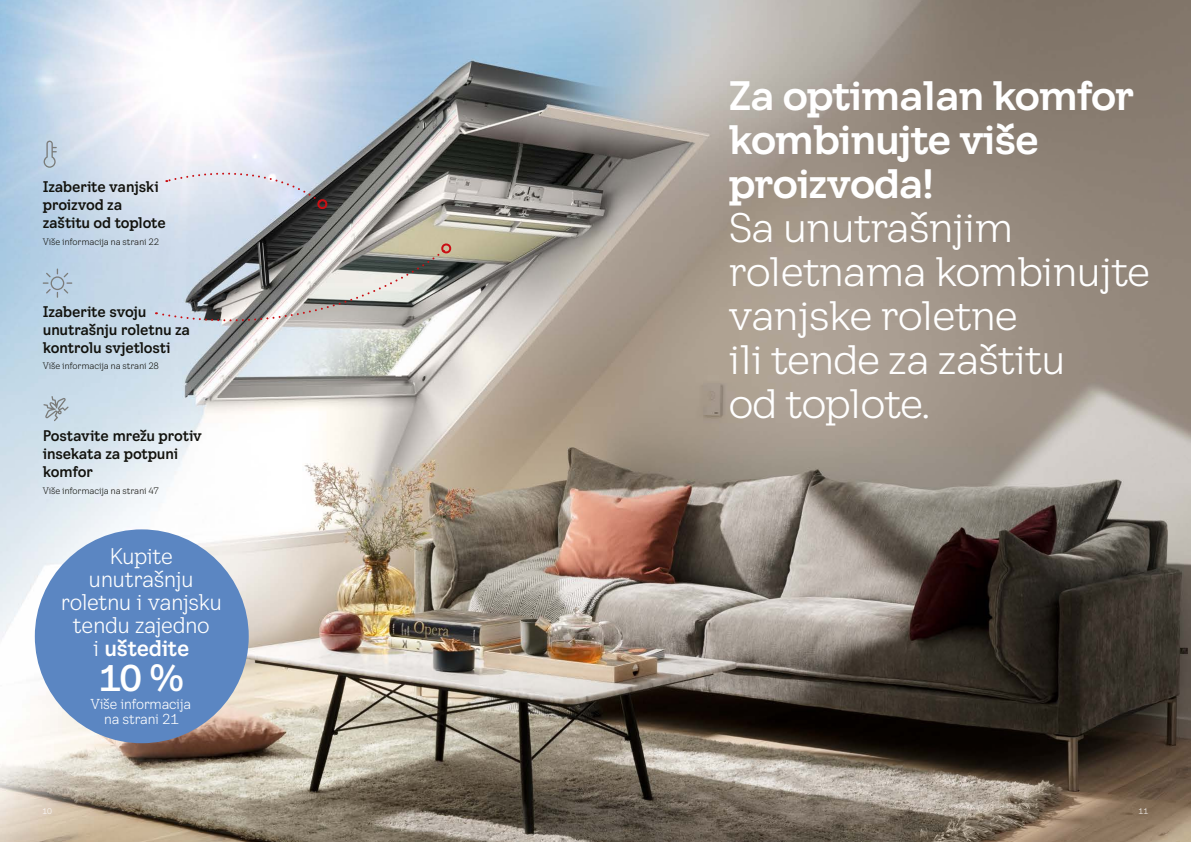
<style>
.page{position:relative;width:1191px;height:842px;background:#fff}
.page>*{position:absolute;margin:0;border:0;box-sizing:border-box;transform-origin:0 0}
.t1{font:40px/44px "VELUX Transform Headline";letter-spacing:-.025em;color:#fff}
.t2{font:700 40px/44px "VELUX Transform Headline";letter-spacing:-.025em;color:#fff}
.t3{font:700 36px "VELUX Transform";color:#fff}
.t4{font:22px/23px "VELUX Transform";letter-spacing:-.035em;color:#fff;text-align:center}
.t5{font:700 15px/18px "VELUX Transform";letter-spacing:-.02em;color:#12120d}
.t6{font:14px/15px "VELUX Transform";letter-spacing:-.035em;color:#fff;text-align:center}
.t7{font:9px "VELUX Transform";letter-spacing:-.02em;color:#12120d}
.t8{font:8px "VELUX Transform";color:#fff}
.s1{font-weight:700}
</style>
<div class="page">
<img style="left:0;top:0;width:1191px;height:842px">
<svg style="left:44px;top:141px;width:13px;height:27px"></svg>
<svg style="left:43px;top:269px;width:29px;height:29px"></svg>
<svg style="left:43px;top:396px;width:26px;height:25px"></svg>
<svg style="left:166px;top:161px;width:162px;height:50px;background:#d1d5e0"></svg>
<svg style="left:156px;top:241px;width:296px;height:101px;background:#acaeae"></svg>
<div style="left:35px;top:529px;width:214px;height:214px;background:#5b86c2;border-radius:50%"></div>
<p class="t5" style="left:43px;top:177px;width:125px">Izaberite vanjski proizvod za zaštitu od toplote</p>
<p class="t7" style="left:43px;top:236px;width:118px">Više informacija na strani 22</p>
<p class="t5" style="left:43px;top:302px;width:149px">Izaberite svoju unutrašnju roletnu za kontrolu svjetlosti</p>
<p class="t7" style="left:43px;top:361px;width:118px">Više informacija na strani 28</p>
<p class="t5" style="left:43px;top:427px;width:161px">Postavite mrežu protiv insekata za potpuni komfor</p>
<p class="t7" style="left:43px;top:485px;width:118px">Više informacija na strani 47</p>
<h3 class="t4" style="left:60px;top:544px;width:163px">Kupite unutrašnju roletnu i vanjsku tendu zajedno<br>i <span class="s1">uštedite</span></h3>
<h2 class="t3" style="left:99px;top:656px;width:86px">10 %</h2>
<p class="t6" style="left:90px;top:696px;width:102px">Više informacija na strani 21</p>
<h1 class="t2" style="left:729px;top:73px;width:407px">Za optimalan komfor kombinujte više proizvoda!</h1>
<h1 class="t1" style="left:729px;top:205px;width:423px">Sa unutrašnjim roletnama kombinujte vanjske roletne<br>ili tende za zaštitu<br>od toplote.</h1>
<p class="t8" style="left:43px;top:806px;width:11px">10</p>
<p class="t8" style="left:1138px;top:806px;width:11px">11</p>
</div>
